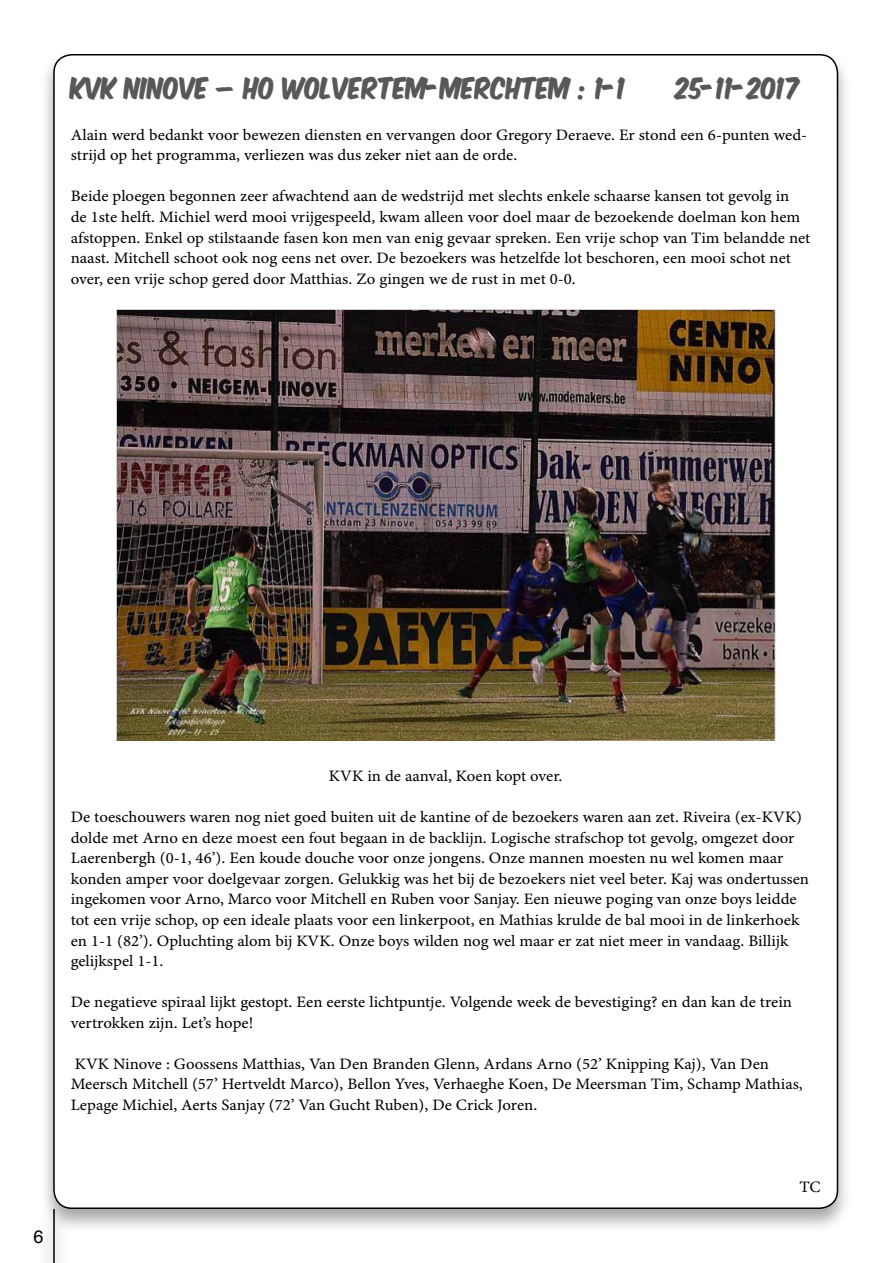
<style>
.page{position:relative;width:893px;height:1263px;background:#fff}
.page>*{position:absolute;margin:0;border:0;box-sizing:border-box;transform-origin:0 0}
.t1{font:25.5px "Komika Axis";color:#58585a;scale:.89 1}
.t2{font:18px "Helvetica";color:#000}
.t3{font:15.9px/20.5px "Minion Pro Capt";color:#000;scale:1.04 1}
</style>
<div class="page">
<div style="left:39px;top:1207px;width:30px;height:56px;background:#f6f6f6"></div>
<hr style="left:53px;top:1209px;width:2px;height:54px;background:#000">
<div style="left:39px;top:50px;width:813px;height:1183px;background:#000;opacity:.35"></div>
<div style="left:54px;top:55px;width:783px;height:1153px;background:#fff;border-radius:18px"></div>
<img style="left:116px;top:310px;width:659px;height:430px">
<h1 class="t1" style="left:71px;top:75px;width:626px">KVK NINOVE – HO WOLVERTEM-MERCHTEM : 1-1</h1>
<h1 class="t1" style="left:675px;top:75px;width:142px">25-11-2017</h1>
<p class="t3" style="left:71px;top:125px;width:710px">Alain werd bedankt voor bewezen diensten en vervangen door Gregory Deraeve. Er stond een 6-punten wed&shy;strijd op het programma, verliezen was dus zeker niet aan de orde.</p>
<p class="t3" style="left:71px;top:187px;width:713px">Beide ploegen begonnen zeer afwachtend aan de wedstrijd met slechts enkele schaarse kansen tot gevolg in<br>de 1ste helft. Michiel werd mooi vrijgespeeld, kwam alleen voor doel maar de bezoekende doelman kon hem afstoppen. Enkel op stilstaande fasen kon men van enig gevaar spreken. Een vrije schop van Tim belandde net naast. Mitchell schoot ook nog eens net over. De bezoekers was hetzelfde lot beschoren, een mooi schot net over, een vrije schop gered door Matthias. Zo gingen we de rust in met 0-0.</p>
<p class="t2" style="left:33px;top:1224px;width:12px">6</p>
<p class="t3" style="left:329px;top:766px;width:226px">KVK in de aanval, Koen kopt over.</p>
<p class="t3" style="left:71px;top:808px;width:711px">De toeschouwers waren nog niet goed buiten uit de kantine of de bezoekers waren aan zet. Riveira (ex-KVK) dolde met Arno en deze moest een fout begaan in de backlijn. Logische strafschop tot gevolg, omgezet door Laerenbergh (0-1, 46’). Een koude douche voor onze jongens. Onze mannen moesten nu wel komen maar konden amper voor doelgevaar zorgen. Gelukkig was het bij de bezoekers niet veel beter. Kaj was ondertussen ingekomen voor Arno, Marco voor Mitchell en Ruben voor Sanjay. Een nieuwe poging van onze boys leidde tot een vrije schop, op een ideale plaats voor een linkerpoot, en Mathias krulde de bal mooi in de linkerhoek en 1-1 (82’). Opluchting alom bij KVK. Onze boys wilden nog wel maar er zat niet meer in vandaag. Billijk gelijkspel 1-1.</p>
<p class="t3" style="left:71px;top:992px;width:695px">De negatieve spiraal lijkt gestopt. Een eerste lichtpuntje. Volgende week de bevestiging? en dan kan de trein vertrokken zijn. Let’s hope!</p>
<p class="t3" style="left:71px;top:1054px;width:705px">KVK Ninove : Goossens Matthias, Van Den Branden Glenn, Ardans Arno (52’ Knipping Kaj), Van Den<br>Meersch Mitchell (57’ Hertveldt Marco), Bellon Yves, Verhaeghe Koen, De Meersman Tim, Schamp Mathias,<br>Lepage Michiel, Aerts Sanjay (72’ Van Gucht Ruben), De Crick Joren.</p>
<p class="t3" style="left:799px;top:1177px;width:22px">TC</p>
</div>
